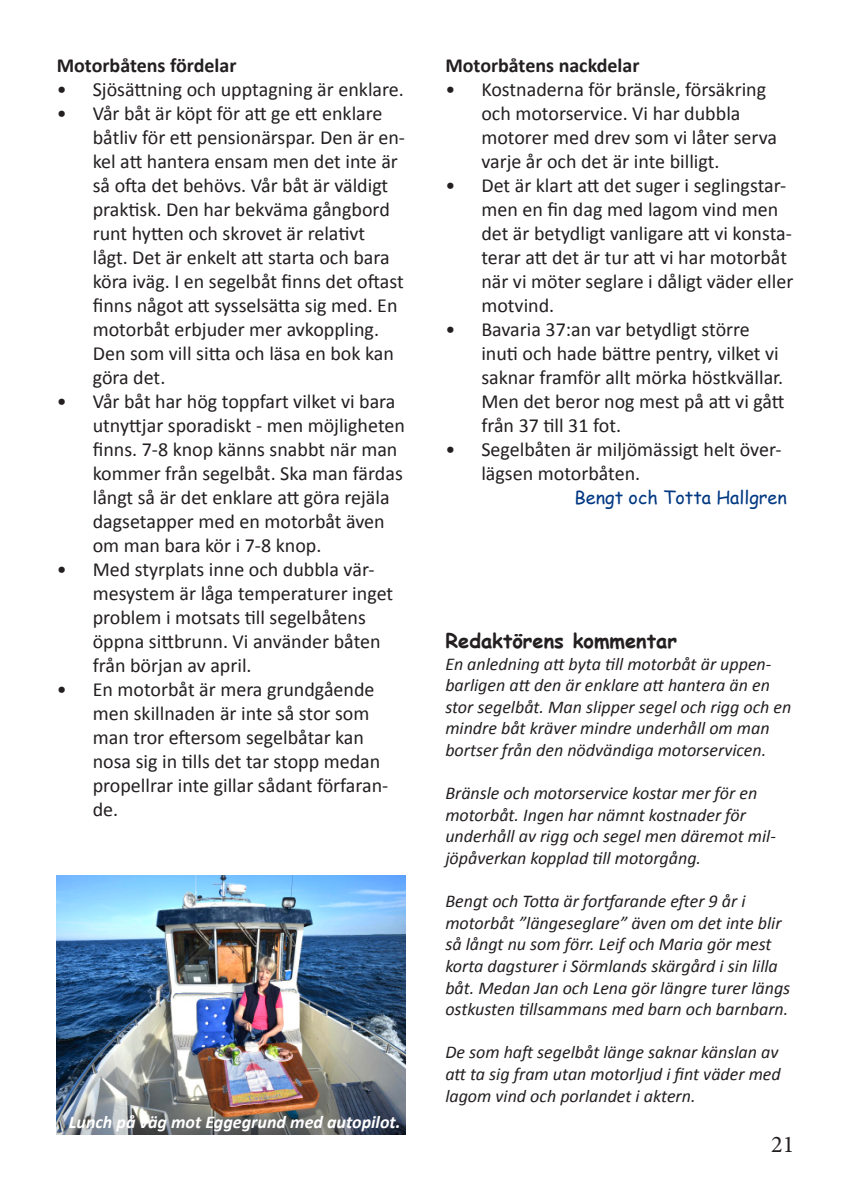
<style>
.page{position:relative;width:851px;height:1191px;background:#fff}
.page>*{position:absolute;margin:0;border:0;box-sizing:border-box;transform-origin:0 0}
.t1{font:24px "Minion Pro";color:#231f20}
.t2{font:20px/24px "Calibri";color:#231f20}
.t3{font:700 20px "Calibri";color:#231f20}
.t4{font:700 20px "Comic Sans MS";color:#231f20}
.t5{font:italic 18px/21.6px "Calibri";color:#231f20}
.t6{font:italic 700 18px "Calibri";color:#fff}
.t7{font:18px "Comic Sans MS";color:#003882}
</style>
<div class="page">
<img style="left:57px;top:875px;width:348px;height:259px">
<p class="t3" style="left:57px;top:52px;width:181px">Motorbåtens fördelar</p>
<p class="t2" style="left:57px;top:77px;width:348px">• Sjösättning och upptagning är enklare.</p>
<p class="t2" style="left:93px;top:101px;width:314px;text-indent:-36px">• Vår båt är köpt för att ge ett enklare båtliv för ett pensionärspar. Den är en&shy;kel att hantera ensam men det inte är så ofta det behövs. Vår båt är väldigt praktisk. Den har bekväma gångbord runt hytten och skrovet är relativt lågt. Det är enkelt att starta och bara köra iväg. I en segelbåt finns det oftast finns något att sysselsätta sig med. En motorbåt erbjuder mer avkoppling.<br>Den som vill sitta och läsa en bok kan göra det.</p>
<p class="t2" style="left:93px;top:389px;width:313px;text-indent:-36px">• Vår båt har hög toppfart vilket vi bara utnyttjar sporadiskt - men möjligheten finns. 7-8 knop känns snabbt när man kommer från segelbåt. Ska man färdas långt så är det enklare att göra rejäla dagsetapper med en motorbåt även om man bara kör i 7-8 knop.</p>
<p class="t2" style="left:93px;top:557px;width:302px;text-indent:-36px">• Med styrplats inne och dubbla vär&shy;mesystem är låga temperaturer inget problem i motsats till segelbåtens öppna sittbrunn. Vi använder båten från början av april.</p>
<p class="t2" style="left:93px;top:677px;width:297px;text-indent:-36px">• En motorbåt är mera grundgående men skillnaden är inte så stor som man tror eftersom segelbåtar kan nosa sig in tills det tar stopp medan propellrar inte gillar sådant förfaran&shy;de.</p>
<p class="t6" style="left:69px;top:1111px;width:333px">Lunch på väg mot Eggegrund med autopilot.</p>
<p class="t3" style="left:445px;top:52px;width:196px">Motorbåtens nackdelar</p>
<p class="t2" style="left:481px;top:77px;width:297px;text-indent:-36px">• Kostnaderna för bränsle, försäkring och motorservice. Vi har dubbla motorer med drev som vi låter serva varje år och det är inte billigt.</p>
<p class="t2" style="left:481px;top:173px;width:313px;text-indent:-36px">• Det är klart att det suger i seglingstar&shy;men en fin dag med lagom vind men det är betydligt vanligare att vi konsta&shy;terar att det är tur att vi har motorbåt när vi möter seglare i dåligt väder eller motvind.</p>
<p class="t2" style="left:481px;top:317px;width:305px;text-indent:-36px">• Bavaria 37:an var betydligt större inuti och hade bättre pentry, vilket vi saknar framför allt mörka höstkvällar.<br>Men det beror nog mest på att vi gått från 37 till 31 fot.</p>
<p class="t2" style="left:481px;top:437px;width:302px;text-indent:-36px">• Segelbåten är miljömässigt helt över&shy;lägsen motorbåten.</p>
<p class="t7" style="left:574px;top:484px;width:214px">Bengt och Totta Hallgren</p>
<p class="t4" style="left:445px;top:626px;width:233px">Redaktörens kommentar</p>
<p class="t5" style="left:445px;top:652px;width:347px">En anledning att byta till motorbåt är uppen&shy;barligen att den är enklare att hantera än en stor segelbåt. Man slipper segel och rigg och en mindre båt kräver mindre underhåll om man bortser från den nödvändiga motorservicen.</p>
<p class="t5" style="left:445px;top:781px;width:332px">Bränsle och motorservice kostar mer för en motorbåt. Ingen har nämnt kostnader för underhåll av rigg och segel men däremot mil&shy;jöpåverkan kopplad till motorgång.</p>
<p class="t5" style="left:445px;top:889px;width:346px">Bengt och Totta är fortfarande efter 9 år i motorbåt ”längeseglare” även om det inte blir så långt nu som förr. Leif och Maria gör mest korta dagsturer i Sörmlands skärgård i sin lilla båt. Medan Jan och Lena gör längre turer längs ostkusten tillsammans med barn och barnbarn.</p>
<p class="t5" style="left:445px;top:1041px;width:337px">De som haft segelbåt länge saknar känslan av att ta sig fram utan motorljud i fint väder med lagom vind och porlandet i aktern.</p>
<p class="t1" style="left:771px;top:1128px;width:25px">21</p>
</div>
